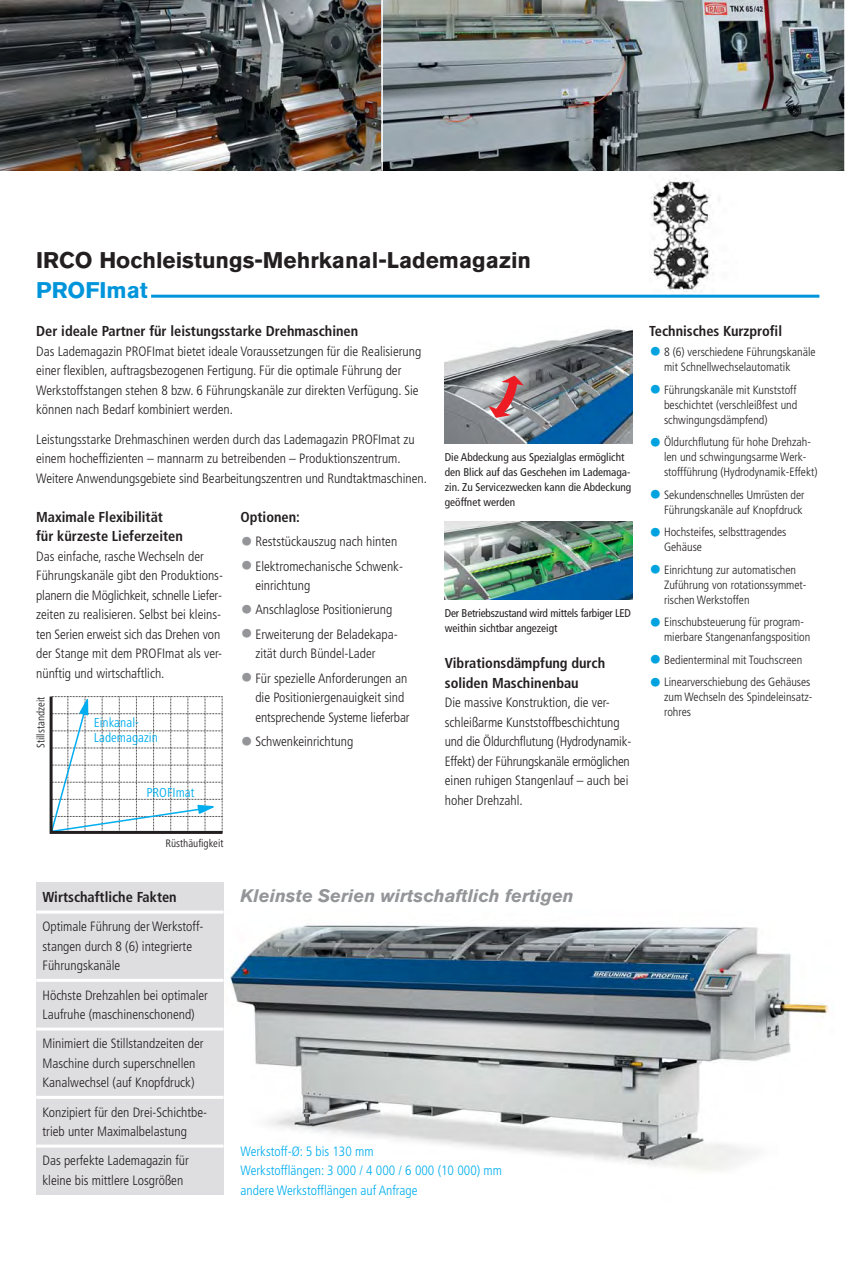
<style>
.page{position:relative;width:845px;height:1263px;background:#fff}
.page>*{position:absolute;margin:0;border:0;box-sizing:border-box;transform-origin:0 0}
.t1{font:700 22.5px "Akzidenz Grotesk BQ";color:#231f20}
.t2{font:700 22.5px "Akzidenz Grotesk BQ";color:#0095da}
.t3{font:italic 700 18px "Akzidenz Grotesk BQ";color:#939598}
.t4{font:700 condensed 14.4px/19.5px "Frutiger";color:#231f20}
.t5{font:300 condensed 13.5px/19.5px "Frutiger";color:#231f20}
.t6{font:300 condensed 13.5px/19.5px "Frutiger";color:#00aeef}
.t7{font:condensed 13.5px/15px "Frutiger Next LTW1 G";color:#00aeef}
.t8{font:300 condensed 12px/15px "Frutiger";color:#231f20}
.t9{font:condensed 11.25px/15px "Frutiger";color:#231f20}
.t10{font:condensed 11.25px "Frutiger Next LTW1 G";color:#231f20}
.s1{font-weight:400;font-size:25.2px;color:#939598}
.s2{font-weight:400;font-size:25.2px;color:#00a3df}
</style>
<div class="page">
<img style="left:648px;top:178px;width:89px;height:117px">
<img style="left:0;top:0;width:381px;height:171px">
<img style="left:382px;top:0;width:461px;height:171px">
<div style="left:36px;top:883px;width:187px;height:312px;background:#dedee0"></div>
<hr style="left:36px;top:910px;width:187px;height:3px;background:#fff">
<hr style="left:36px;top:979px;width:187px;height:3px;background:#fff">
<hr style="left:36px;top:1027px;width:187px;height:3px;background:#fff">
<hr style="left:36px;top:1096px;width:187px;height:3px;background:#fff">
<hr style="left:36px;top:1144px;width:187px;height:3px;background:#fff">
<img style="left:444px;top:329px;width:187px;height:115px">
<img style="left:444px;top:522px;width:187px;height:78px">
<img style="left:230px;top:925px;width:599px;height:246px">
<svg style="left:49px;top:696px;width:174px;height:138px"></svg>
<hr style="left:151px;top:295px;width:668px;height:3px;background:#0095da">
<svg style="left:488px;top:376px;width:35px;height:42px"></svg>
<h1 class="t1" style="left:36px;top:252px;width:496px">IRCO Hochleistungs-Mehrkanal-Lademagazin</h1>
<h1 class="t2" style="left:36px;top:282px;width:113px">PROFImat</h1>
<p class="t4" style="left:36px;top:323px;width:323px">Der ideale Partner für leistungsstarke Dreh maschinen</p>
<p class="t5" style="left:36px;top:343px;width:386px">Das Lademagazin PROFImat bietet ideale Voraussetzungen für die Rea li sie rung einer flexiblen, auftragsbezogenen Fertigung. Für die optimale Führung der Werk stoffstangen stehen 8 bzw. 6 Führungskanäle zur direk ten Ver fü gung. Sie können nach Bedarf kombiniert werden.</p>
<p class="t5" style="left:36px;top:430px;width:392px">Leistungsstarke Drehmaschinen werden durch das Lademagazin PROFImat zu einem hocheffizienten – mannarm zu betreibenden – Produktions zentrum.<br>Weitere Anwendungsgebiete sind Be ar bei tungs zentren und Rundtaktmaschinen.</p>
<p class="t4" style="left:36px;top:508px;width:148px">Maximale Flexibilität für kürzeste Lieferzeiten</p>
<p class="t5" style="left:36px;top:547px;width:188px">Das einfache, rasche Wechseln der Führungskanäle gibt den Produk tions&shy;pla nern die Möglichkeit, schnelle Liefer - zei ten zu realisieren. Selbst bei kleins&shy;ten Serien erweist sich das Drehen von der Stange mit dem PROFImat als ver&shy;nünftig und wirtschaftlich.</p>
<p class="t10" style="left:35px;top:748px;width:53px;rotate:-90deg">Stillstandzeit</p>
<p class="t7" style="left:94px;top:716px;width:66px">Einkanal-<br>Lademagazin</p>
<p class="t7" style="left:146px;top:785px;width:49px">PROFImat</p>
<p class="t10" style="left:165px;top:838px;width:59px">Rüsthäufigkeit</p>
<p class="t4" style="left:240px;top:508px;width:61px">Optionen:</p>
<p class="t5" style="left:240px;top:533px;width:158px"><span class="s1">•</span> Reststückauszug nach hinten</p>
<p class="t5" style="left:255px;top:557px;width:149px;text-indent:-15px"><span class="s1">•</span> Elektromechanische Schwenk&shy;einrichtung</p>
<p class="t5" style="left:240px;top:601px;width:153px"><span class="s1">•</span> Anschlaglose Positionierung</p>
<p class="t5" style="left:240px;top:625px;width:159px;text-align:center"><span class="s1">•</span> Erweiterung der Beladekapa&shy;zität durch Bündel-Lader</p>
<p class="t5" style="left:255px;top:669px;width:156px;text-indent:-15px"><span class="s1">•</span> Für spezielle Anforderungen an die Positioniergenauigkeit sind entsprechende Systeme lieferbar</p>
<p class="t5" style="left:240px;top:733px;width:114px"><span class="s1">•</span> Schwenkeinrichtung</p>
<p class="t9" style="left:444px;top:451px;width:188px">Die Abdeckung aus Spezialglas ermöglicht den Blick auf das Geschehen im Lademaga&shy;zin. Zu Servicezwecken kann die Abdeckung geöffnet werden</p>
<p class="t9" style="left:444px;top:607px;width:188px">Der Betriebszustand wird mittels farbiger LED weithin sichtbar angezeigt</p>
<p class="t4" style="left:444px;top:654px;width:162px">Vibrationsdämpfung durch soliden Maschi nen bau</p>
<p class="t5" style="left:444px;top:694px;width:188px">Die massive Konstruktion, die ver&shy;schleißarme Kunststoffbeschichtung und die Öldurchflutung (Hydro dy na mik-Effekt) der Führungskanäle ermöglichen einen ruhigen Stangenlauf – auch bei hoher Drehzahl.</p>
<p class="t4" style="left:43px;top:888px;width:136px">Wirtschaftliche Fakten</p>
<p class="t5" style="left:43px;top:918px;width:162px">Optimale Führung der Werkstoff&shy;stangen durch 8 (6) integrierte<br>Führungskanäle</p>
<p class="t5" style="left:43px;top:986px;width:167px">Höchste Drehzahlen bei optimaler<br>Laufruhe (maschinenschonend)</p>
<p class="t5" style="left:43px;top:1035px;width:162px">Minimiert die Stillstandzeiten der<br>Maschine durch superschnellen<br>Kanalwechsel (auf Knopfdruck)</p>
<p class="t5" style="left:43px;top:1103px;width:166px">Konzipiert für den Drei-Schichtbe&shy;trieb unter Maximalbelastung</p>
<p class="t5" style="left:43px;top:1152px;width:148px">Das perfekte Lademagazin für kleine bis mittlere Losgrößen</p>
<h2 class="t3" style="left:240px;top:889px;width:334px">Kleinste Serien wirtschaftlich fertigen</h2>
<p class="t6" style="left:240px;top:1142px;width:263px">Werkstoff-Ø: 5 bis 130 mm<br>Werkstofflängen: 3 000 / 4 000 / 6 000 (10 000) mm andere Werkstofflängen auf Anfrage</p>
<p class="t4" style="left:648px;top:323px;width:134px">Technisches Kurzprofil</p>
<p class="t8" style="left:663px;top:345px;width:153px;text-indent:-15px"><span class="s2">•</span> 8 (6) verschiedene Führungskanäle mit Schnellwechselautomatik</p>
<p class="t8" style="left:663px;top:383px;width:135px;text-align:justify;text-indent:-15px"><span class="s2">•</span> Führungskanäle mit Kunststoff beschichtet (verschleißfest und schwingungsdämpfend)</p>
<p class="t8" style="left:663px;top:435px;width:155px;text-indent:-15px"><span class="s2">•</span> Öldurchflutung für hohe Drehzah&shy;len und schwingungsarme Werk&shy;stoffführung (Hydrodynamik-Effekt)</p>
<p class="t8" style="left:648px;top:488px;width:157px;text-align:right"><span class="s2">•</span> Sekundenschnelles Umrüsten der<br>Führungskanäle auf Knopfdruck</p>
<p class="t8" style="left:663px;top:525px;width:124px;text-indent:-15px"><span class="s2">•</span> Hochsteifes, selbsttragendes<br>Gehäuse</p>
<p class="t8" style="left:663px;top:563px;width:144px;text-indent:-15px"><span class="s2">•</span> Einrichtung zur automatischen<br>Zuführung von rotationssymmet&shy;rischen Werkstoffen</p>
<p class="t8" style="left:663px;top:615px;width:148px;text-indent:-15px"><span class="s2">•</span> Einschubsteuerung für program&shy;mierbare Stangenanfangsposition</p>
<p class="t8" style="left:648px;top:653px;width:154px"><span class="s2">•</span> Bedienterminal mit Touchscreen</p>
<p class="t8" style="left:663px;top:675px;width:150px;text-indent:-15px"><span class="s2">•</span> Linearverschiebung des Gehäuses zum Wechseln des Spindeleinsatz&shy;rohres</p>
</div>
